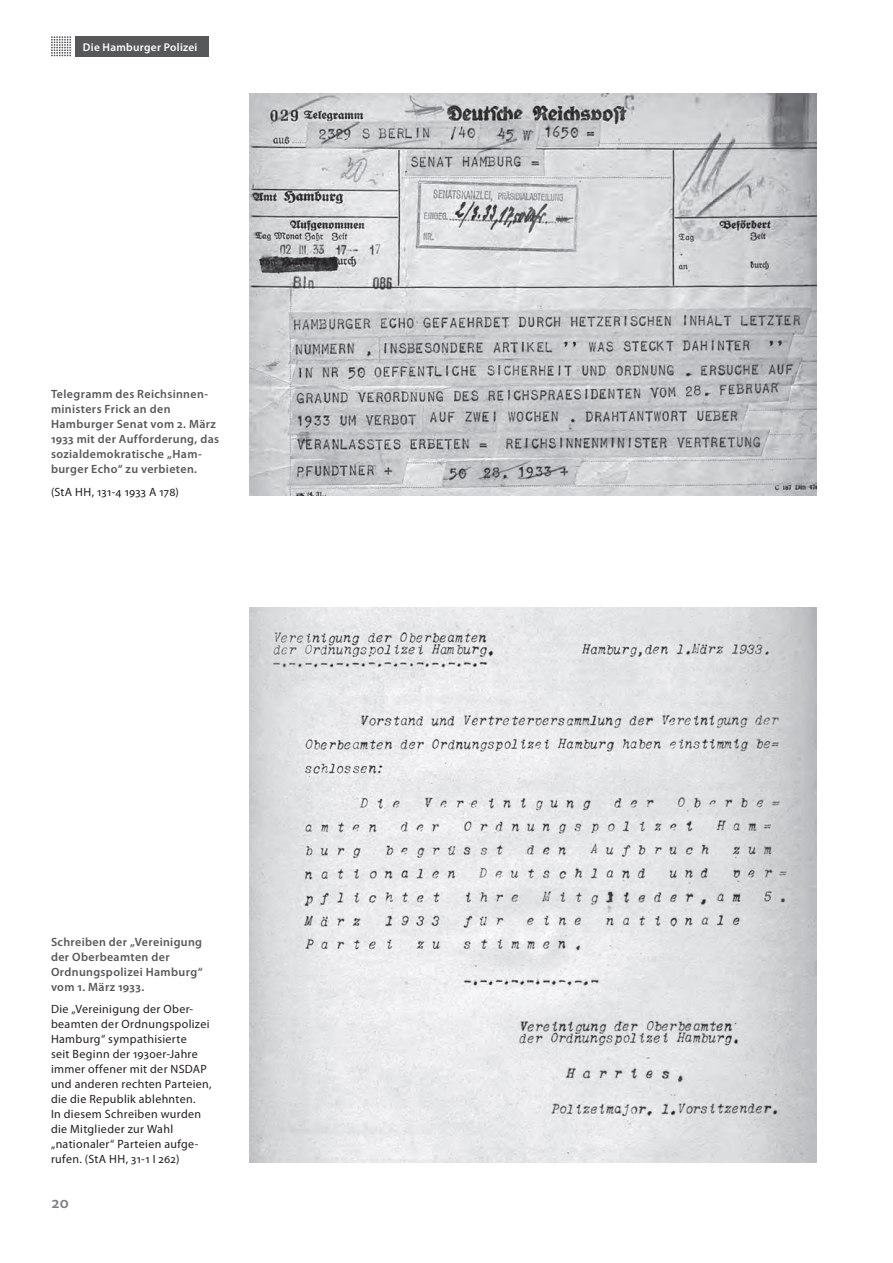
<style>
.page{position:relative;width:893px;height:1263px;background:#fff}
.page>*{position:absolute;margin:0;border:0;box-sizing:border-box;transform-origin:0 0}
.t1{font:600 16.5px "Myriad Pro";color:#808285}
.t2{font:12px/15px "Myriad Pro";letter-spacing:.025em;color:#231f20}
.t3{font:600 12px/15px "Myriad Pro";letter-spacing:.03em;color:#57585a}
.t4{font:600 11.25px "Myriad Pro";letter-spacing:.025em;color:#fff}
</style>
<div class="page">
<svg style="left:51px;top:36px;width:20px;height:20px"></svg>
<div style="left:75px;top:36px;width:134px;height:20px;background:#57585a"></div>
<img style="left:250px;top:608px;width:566px;height:555px">
<img style="left:250px;top:94px;width:566px;height:402px">
<p class="t4" style="left:83px;top:40px;width:116px">Die Hamburger Polizei</p>
<p class="t3" style="left:51px;top:386px;width:170px">Telegramm des Reichsinnen&shy;ministers Frick an den<br>Hamburger Senat vom 2. März<br>1933 mit der Aufforderung, das sozialdemokratische „Ham&shy;burger Echo“ zu verbieten.</p>
<p class="t2" style="left:51px;top:484px;width:129px">(StA HH, 131-4 1933 A 178)</p>
<p class="t3" style="left:51px;top:934px;width:153px">Schreiben der „Vereinigung der Oberbeamten der<br>Ordnungspolizei Hamburg“ vom 1. März 1933.</p>
<p class="t2" style="left:51px;top:1001px;width:162px">Die „Vereinigung der Ober&shy;beamten der Ordnungspolizei<br>Hamburg“ sympathisierte<br>seit Beginn der 1930er-Jahre immer offener mit der NSDAP und anderen rechten Parteien, die die Republik ablehnten.<br>In diesem Schreiben wurden die Mitglieder zur Wahl „nationaler“ Parteien aufge&shy;rufen. (StA HH, 31-1 I 262)</p>
<h1 class="t1" style="left:51px;top:1192px;width:19px">20</h1>
</div>
